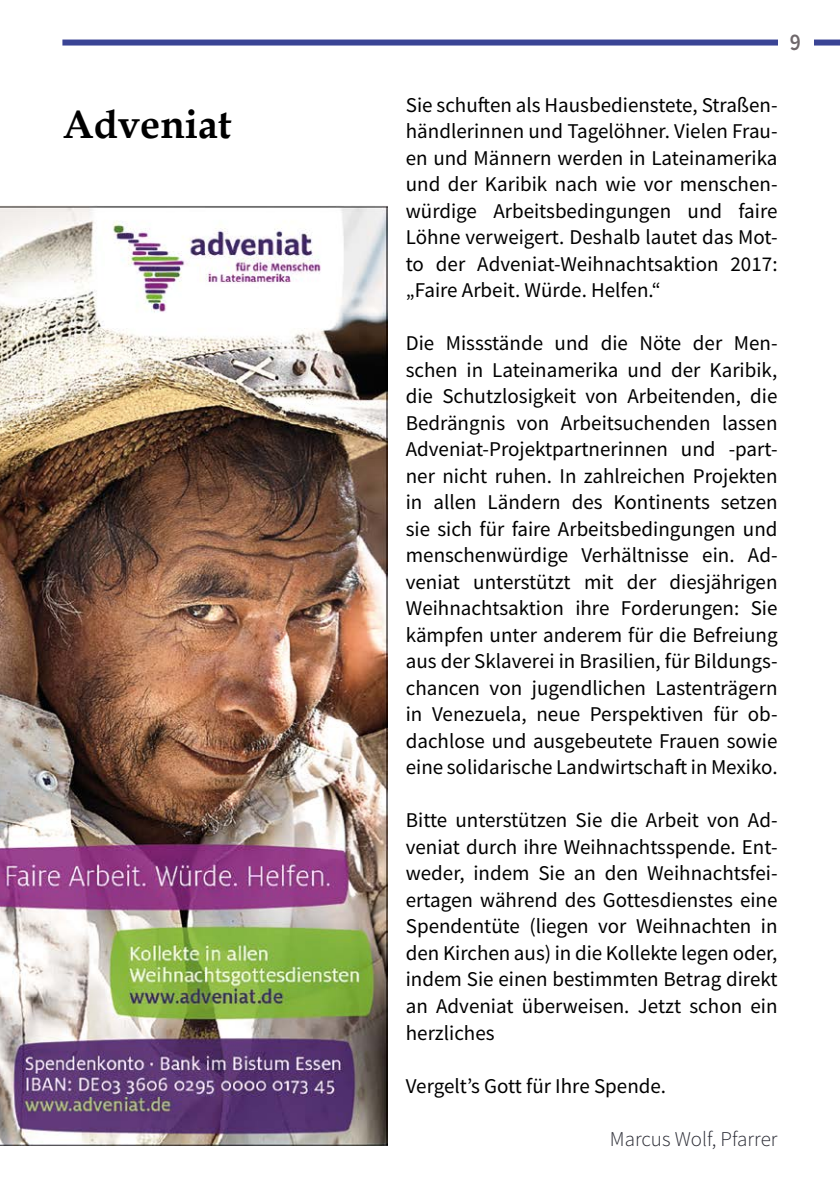
<style>
.page{position:relative;width:840px;height:1191px;background:#fff}
.page>*{position:absolute;margin:0;border:0;box-sizing:border-box;transform-origin:0 0}
.t1{font:700 40px "Book Antiqua";color:#000}
.t2{font:600 24px "Source Sans Pro";color:#6e686b;scale:.9 1}
.t3{font:21px/26.6px "Source Sans Pro";color:#000;text-align:justify}
.t4{font:300 21px "Source Sans Pro";color:#292a33}
</style>
<div class="page">
<div style="left:62px;top:40px;width:777px;height:6px;background:#3a4495"></div>
<div style="left:777px;top:17px;width:36px;height:51px;background:#fff"></div>
<img style="left:0;top:206px;width:387px;height:939px">
<h1 class="t1" style="left:62px;top:101px;width:170px">Adveniat</h1>
<p class="t2" style="left:789px;top:26px;width:14px">9</p>
<p class="t3" style="left:405px;top:91px;width:373px">Sie schuften als Hausbedienstete, Straßen&shy;händlerinnen und Tagelöhner. Vielen Frau&shy;en und Männern werden in Lateinamerika und der Karibik nach wie vor menschen&shy;würdige Arbeitsbedingungen und faire Löhne verweigert. Deshalb lautet das Mot&shy;to der Adveniat-Weihnachtsaktion 2017: „Faire Arbeit. Würde. Helfen.“</p>
<p class="t3" style="left:405px;top:330px;width:373px">Die Missstände und die Nöte der Men&shy;schen in Lateinamerika und der Karibik, die Schutzlosigkeit von Arbeitenden, die Bedrängnis von Arbeitsuchenden lassen Adveniat-Projektpartnerinnen und -part&shy;ner nicht ruhen. In zahlreichen Projekten in allen Ländern des Kontinents setzen sie sich für faire Arbeitsbedingungen und menschenwürdige Verhältnisse ein. Ad&shy;veniat unterstützt mit der diesjährigen Weihnachtsaktion ihre Forderungen: Sie kämpfen unter anderem für die Befreiung aus der Sklaverei in Brasilien, für Bildungs&shy;chancen von jugendlichen Lastenträgern in Venezuela, neue Perspektiven für ob&shy;dachlose und ausgebeutete Frauen sowie eine solidarische Landwirtschaft in Mexiko.</p>
<p class="t3" style="left:405px;top:807px;width:373px">Bitte unterstützen Sie die Arbeit von Ad&shy;veniat durch ihre Weihnachtsspende. Ent&shy;weder, indem Sie an den Weihnachtsfei&shy;ertagen während des Gottesdienstes eine Spendentüte (liegen vor Weihnachten in den Kirchen aus) in die Kollekte legen oder, indem Sie einen bestimmten Betrag direkt an Adveniat überweisen. Jetzt schon ein herzliches</p>
<p class="t3" style="left:405px;top:1072px;width:262px">Vergelt’s Gott für Ihre Spende.</p>
<p class="t4" style="left:609px;top:1125px;width:169px">Marcus Wolf, Pfarrer</p>
</div>
